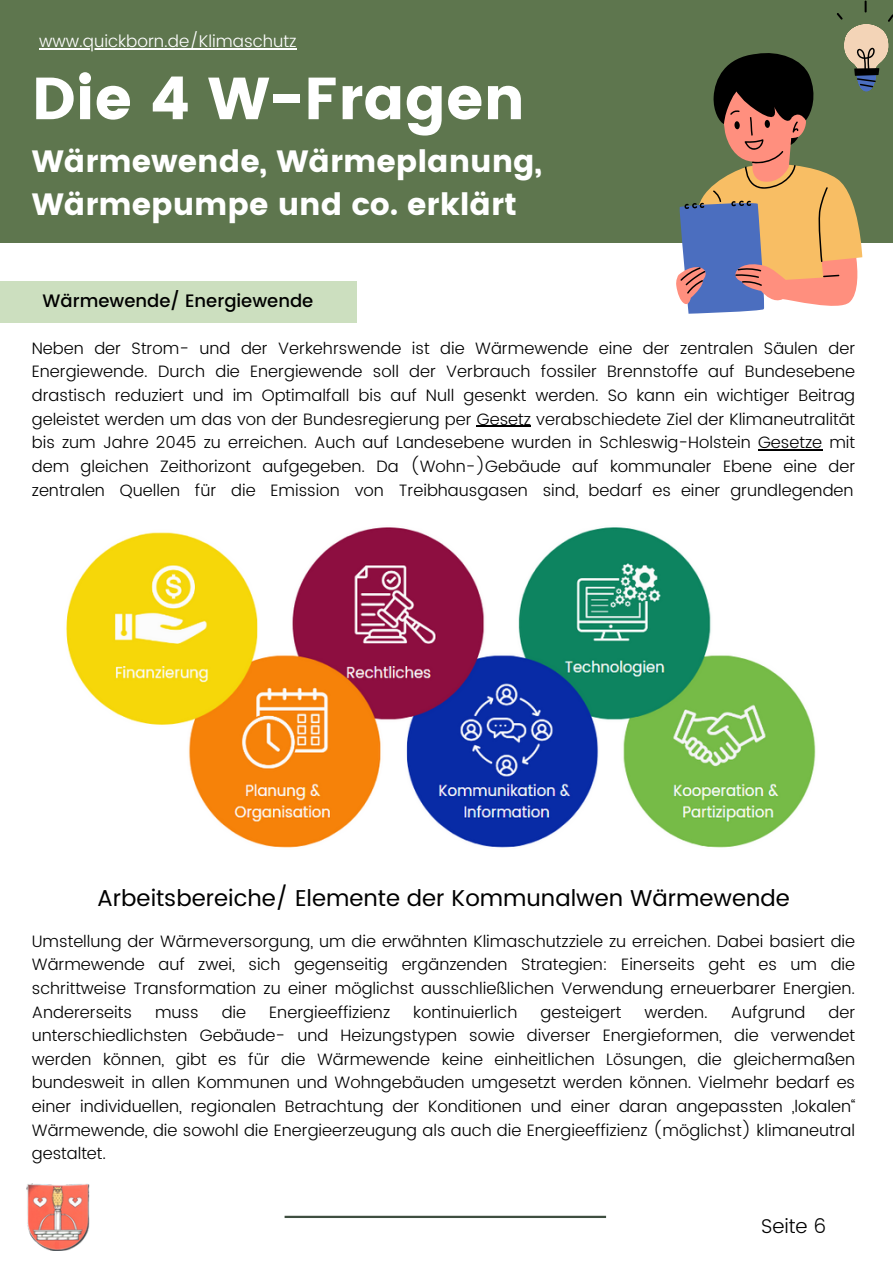
<style>
.page{position:relative;width:893px;height:1264px;background:#fff}
.page>*{position:absolute;margin:0;border:0;box-sizing:border-box;transform-origin:0 0}
.t1{font:59.25px "Poppins";color:#fff}
.t2{font:30.75px/42.8px "Poppins";color:#fff}
.t3{font:22.95px "Poppins";color:#000}
.t4{font:300 19.95px "Poppins";color:#000}
.t5{font:500 18px "Poppins";color:#000}
.t6{font:300 16.95px "Poppins";color:#fff}
.t7{font:300 16.5px/23.7px "Poppins";color:#000;text-align:justify}
</style>
<div class="page">
<div style="left:0;top:0;width:892px;height:243px;background:#5e764e"></div>
<hr style="left:284px;top:1215px;width:322px;height:2px;background:#3e4e40">
<svg style="left:676px;top:207px;width:179px;height:105px"></svg>
<svg style="left:680px;top:0;width:212px;height:294px"></svg>
<div style="left:0;top:281px;width:356px;height:42px;background:#ccdfbf"></div>
<img style="left:26px;top:1183px;width:63px;height:67px">
<img style="left:66px;top:527px;width:750px;height:321px">
<hr style="left:477px;top:426px;width:54px;height:1px;background:#000">
<hr style="left:758px;top:449px;width:64px;height:1px;background:#000">
<hr style="left:39px;top:48px;width:257px;height:1px;background:#fff">
<p class="t6" style="left:39px;top:31px;width:259px">www.quickborn.de/Klimaschutz</p>
<h1 class="t1" style="left:32px;top:64px;width:494px">Die 4 W-Fragen</h1>
<h2 class="t2" style="left:32px;top:140px;width:512px">Wärmewende, Wärmeplanung,<br>Wärmepumpe und co. erklärt</h2>
<p class="t5" style="left:43px;top:291px;width:272px">Wärmewende/ Energiewende</p>
<p class="t7" style="left:32px;top:336px;width:824px">Neben der Strom- und der Verkehrswende ist die Wärmewende eine der zentralen Säulen der Energiewende. Durch die Energiewende soll der Verbrauch fossiler Brennstoffe auf Bundesebene drastisch reduziert und im Optimalfall bis auf Null gesenkt werden. So kann ein wichtiger Beitrag geleistet werden um das von der Bundesregierung per Gesetz verabschiedete Ziel der Klimaneutralität bis zum Jahre 2045 zu erreichen. Auch auf Landesebene wurden in Schleswig-Holstein Gesetze mit dem gleichen Zeithorizont aufgegeben. Da (Wohn-)Gebäude auf kommunaler Ebene eine der zentralen Quellen für die Emission von Treibhausgasen sind, bedarf es einer grundlegenden</p>
<h3 class="t3" style="left:97px;top:885px;width:694px">Arbeitsbereiche/ Elemente der Kommunalwen Wärmewende</h3>
<p class="t7" style="left:32px;top:929px;width:824px">Umstellung der Wärmeversorgung, um die erwähnten Klimaschutzziele zu erreichen. Dabei basiert die Wärmewende auf zwei, sich gegenseitig ergänzenden Strategien: Einerseits geht es um die schrittweise Transformation zu einer möglichst ausschließlichen Verwendung erneuerbarer Energien.<br>Andererseits</p>
<p class="t7" style="left:155px;top:999px;width:45px">muss</p>
<p class="t7" style="left:222px;top:999px;width:26px">die</p>
<p class="t7" style="left:269px;top:999px;width:122px">Energieeffizienz</p>
<p class="t7" style="left:413px;top:999px;width:106px">kontinuierlich</p>
<p class="t7" style="left:540px;top:999px;width:82px">gesteigert</p>
<p class="t7" style="left:644px;top:999px;width:65px">werden.</p>
<p class="t7" style="left:730px;top:999px;width:76px">Aufgrund</p>
<p class="t7" style="left:32px;top:999px;width:824px;text-indent:796px">der unterschiedlichsten Gebäude- und Heizungstypen sowie diverser Energieformen, die verwendet werden können, gibt es für die Wärmewende keine einheitlichen Lösungen, die gleichermaßen bundesweit in allen Kommunen und Wohngebäuden umgesetzt werden können. Vielmehr bedarf es einer individuellen, regionalen Betrachtung der Konditionen und einer daran angepassten „lokalen“ Wärmewende, die sowohl die Energieerzeugung als auch die Energieeffizienz (möglichst) klimaneutral gestaltet.</p>
<p class="t4" style="left:761px;top:1214px;width:67px">Seite 6</p>
</div>
